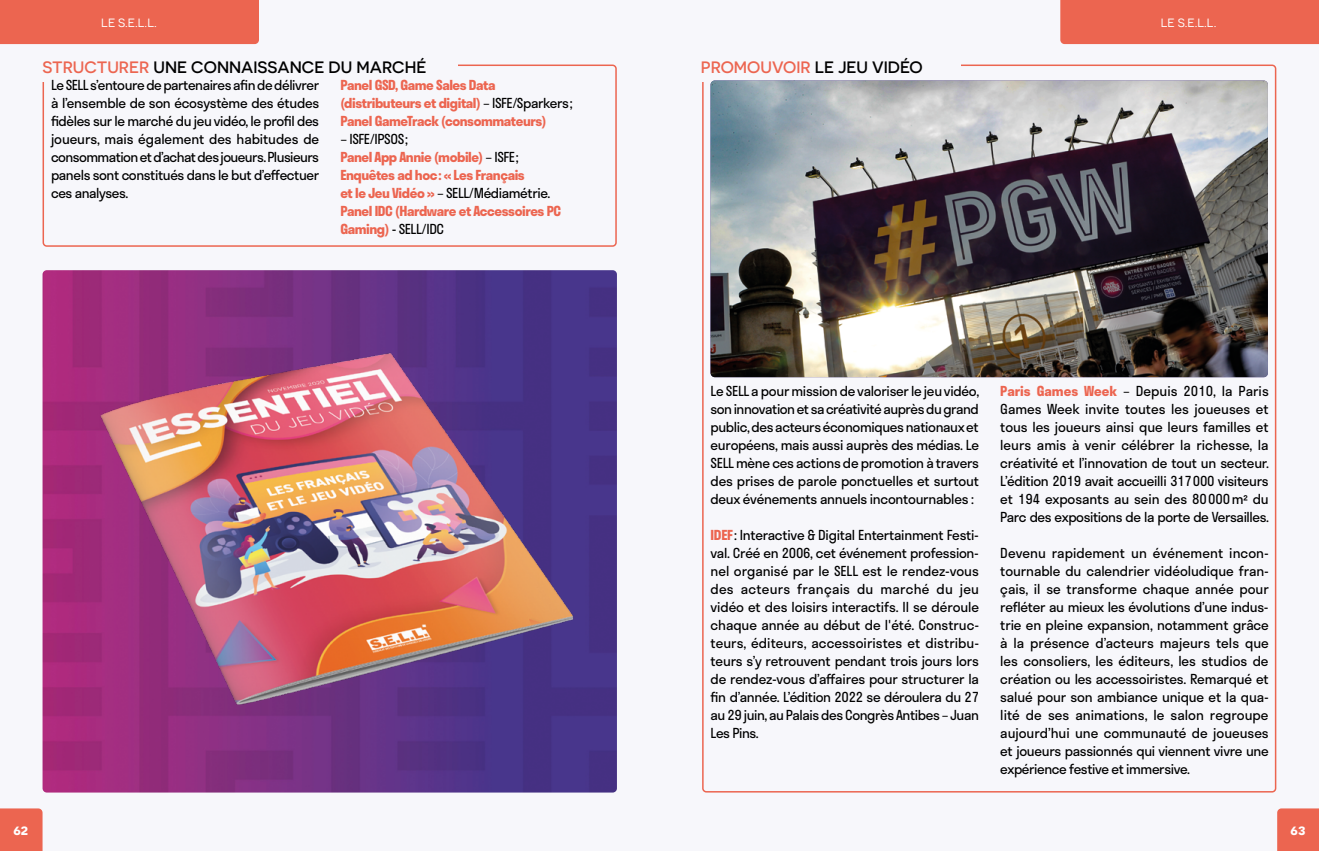
<style>
.page{position:relative;width:1319px;height:851px;background:#fff}
.page>*{position:absolute;margin:0;border:0;box-sizing:border-box;transform-origin:0 0}
.t1{font:500 16.5px "Novecentosanswide";color:#000}
.t2{font:500 16.5px "Novecentosanswide";color:#ec6550}
.t3{font:13.5px/18px "Stratos";letter-spacing:-.03em;color:#000;text-align:justify}
.t4{font:700 13.5px/18px "Stratos";letter-spacing:-.03em;color:#ec6550}
.t5{font:12px "Novecentosanswide";color:#fff}
.t6{font:700 12px "Novecentosanswide";color:#fff}
.s1{color:#ec6550}
.s2{color:#000}
.s3{font-weight:400;color:#000}
.s4{font-weight:700;color:#ec6550}
</style>
<div class="page">
<div style="left:0;top:0;width:1318px;height:850px;background:#f7f7fb"></div>
<img style="left:43px;top:270px;width:574px;height:522px">
<img style="left:72px;top:336px;width:515px;height:391px">
<svg style="left:42px;top:64px;width:575px;height:183px"></svg>
<svg style="left:702px;top:64px;width:574px;height:729px"></svg>
<div style="left:43px;top:59px;width:415px;height:22px;background:#f7f7fb"></div>
<div style="left:701px;top:59px;width:259px;height:22px;background:#f7f7fb"></div>
<div style="left:1060px;top:0;width:258px;height:44px;background:#ec6550"></div>
<div style="left:0;top:0;width:259px;height:44px;background:#ec6550"></div>
<div style="left:0;top:808px;width:43px;height:42px;background:#ec6550"></div>
<div style="left:1277px;top:808px;width:41px;height:42px;background:#ec6550"></div>
<img style="left:710px;top:80px;width:557px;height:297px">
<p class="t5" style="left:101px;top:16px;width:57px">LE S.E.L.L.</p>
<p class="t5" style="left:1160px;top:16px;width:57px">LE S.E.L.L.</p>
<p class="t1" style="left:43px;top:57px;width:385px"><span class="s1">STRUCTURER</span> UNE CONNAISSANCE DU MARCHÉ</p>
<p class="t2" style="left:701px;top:57px;width:223px">PROMOUVOIR <span class="s2">LE JEU VIDÉO</span></p>
<p class="t3" style="left:51px;top:75px;width:270px">Le SELL s’entoure de partenaires afin de délivrer à l’ensemble de son écosystème des études fidèles sur le marché du jeu vidéo, le profil des joueurs, mais également des habitudes de consommation et d’achat des joueurs. Plusieurs panels sont constitués dans le but d’effectuer ces analyses.</p>
<p class="t4" style="left:340px;top:75px;width:234px">Panel GSD, Game Sales Data (distributeurs et digital) <span class="s3">– ISFE/Sparkers;<br></span>Panel GameTrack (consommateurs)</p>
<p class="t4" style="left:340px;top:129px;width:222px"><span class="s3">– ISFE/IPSOS;<br></span>Panel App Annie (mobile) <span class="s3">– ISFE;<br></span>Enquêtes ad hoc: « Les Français<br>et le Jeu Vidéo » <span class="s3">– SELL/Médiamétrie.<br></span>Panel IDC (Hardware et Accessoires PC<br>Gaming) <span class="s3">- SELL/IDC</span></p>
<p class="t3" style="left:710px;top:382px;width:270px">Le SELL a pour mission de valoriser le jeu vidéo, son innovation et sa créativité auprès du grand public, des acteurs économiques nationaux et européens, mais aussi auprès des médias. Le SELL mène ces actions de promotion à travers des prises de parole ponctuelles et surtout deux événements annuels incontournables :</p>
<p class="t3" style="left:710px;top:526px;width:270px"><span class="s4">IDEF</span>: Interactive &amp; Digital Entertainment Festi&shy;val. Créé en 2006, cet événement profession&shy;nel organisé par le SELL est le rendez-vous des acteurs français du marché du jeu vidéo et des loisirs interactifs. Il se déroule chaque année au début de l'été. Construc&shy;teurs, éditeurs, accessoiristes et distribu&shy;teurs s’y retrouvent pendant trois jours lors de rendez-vous d’affaires pour structurer la fin d’année. L’édition 2022 se déroulera du 27 au 29 juin, au Palais des Congrès Antibes – Juan Les Pins.</p>
<p class="t3" style="left:1000px;top:382px;width:270px"><span class="s4">Paris Games Week</span> – Depuis 2010, la Paris Games Week invite toutes les joueuses et tous les joueurs ainsi que leurs familles et leurs amis à venir célébrer la richesse, la créativité et l’innovation de tout un secteur.<br>L’édition 2019 avait accueilli 317000 visiteurs et 194 exposants au sein des 80000m² du Parc des expositions de la porte de Versailles.</p>
<p class="t3" style="left:1000px;top:543px;width:270px">Devenu rapidement un événement incon&shy;tournable du calendrier vidéoludique fran&shy;çais, il se transforme chaque année pour refléter au mieux les évolutions d’une indus&shy;trie en pleine expansion, notamment grâce à la présence d’acteurs majeurs tels que les consoliers, les éditeurs, les studios de création ou les accessoiristes. Remarqué et salué pour son ambiance unique et la qua&shy;lité de ses animations, le salon regroupe aujourd’hui une communauté de joueuses et joueurs passionnés qui viennent vivre une expérience festive et immersive.</p>
<p class="t6" style="left:13px;top:822px;width:16px">62</p>
<p class="t6" style="left:1290px;top:822px;width:16px">63</p>
</div>
